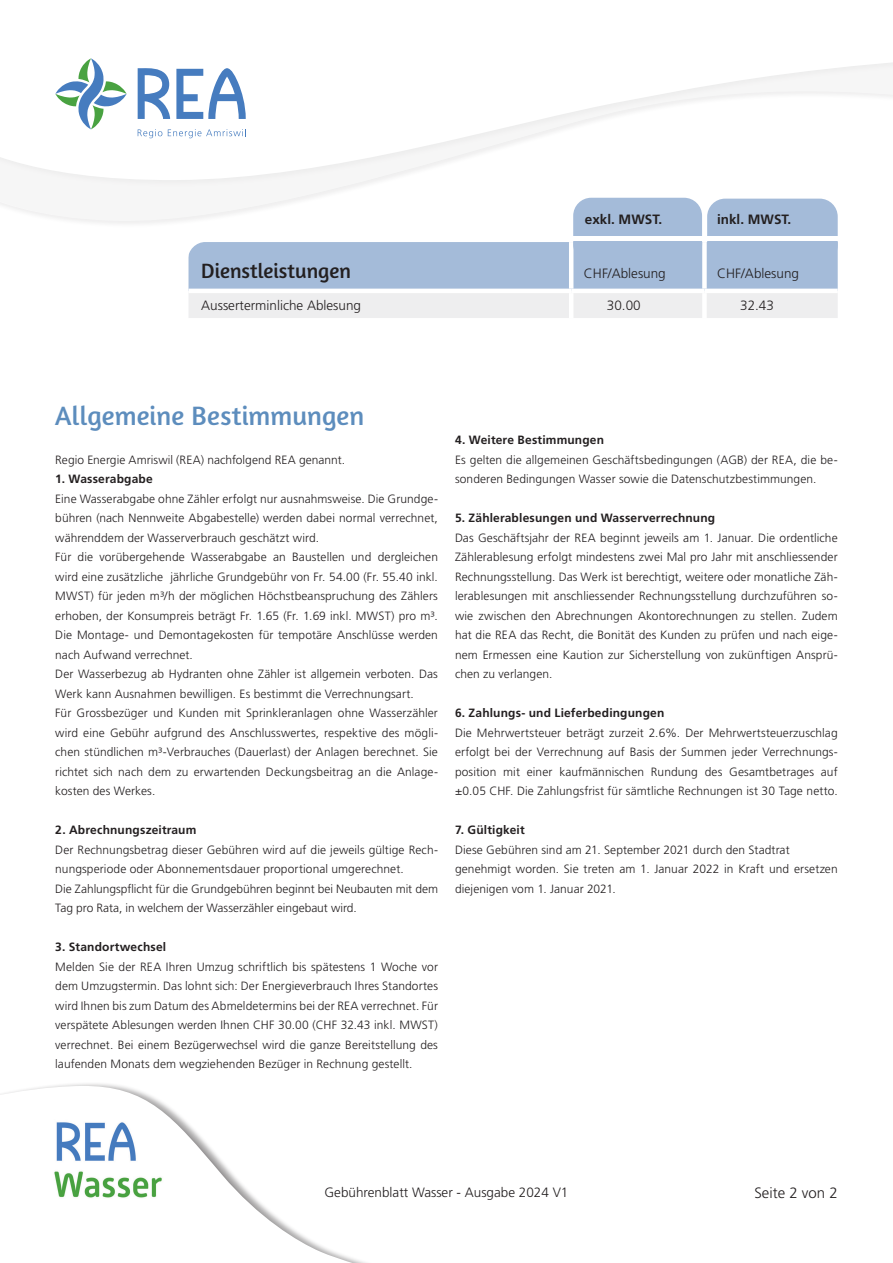
<style>
.page{position:relative;width:893px;height:1263px;background:#fff}
.page>*{position:absolute;margin:0;border:0;box-sizing:border-box;transform-origin:0 0}
.t1{font:27px "Amaranth";letter-spacing:.005em;color:#5d8dbd}
.t2{font:21px "Amaranth";color:#231f20}
.t3{font:300 15px "Frutiger LT Std";color:#231f20}
.t4{font:300 13.5px "Frutiger LT Std";color:#231f20}
.t5{font:700 13.5px "Frutiger LT Std";color:#231f20}
.t6{font:300 12px/19.5px "Frutiger LT Std";letter-spacing:.005em;color:#231f20}
.t7{font:700 12px "Frutiger LT Std";letter-spacing:.015em;color:#231f20}
</style>
<div class="page">
<svg style="left:188px;top:229px;width:650px;height:89px"></svg>
<div style="left:0;top:0;width:893px;height:229px;background:#231f20;opacity:.15"></div>
<svg style="left:0;top:181px;width:893px;height:43px"></svg>
<svg style="left:0;top:0;width:893px;height:181px"></svg>
<svg style="left:55px;top:58px;width:72px;height:71px"></svg>
<svg style="left:138px;top:129px;width:24px;height:9px"></svg>
<svg style="left:168px;top:129px;width:78px;height:9px"></svg>
<svg style="left:138px;top:68px;width:32px;height:51px"></svg>
<svg style="left:176px;top:68px;width:70px;height:51px"></svg>
<svg style="left:0;top:1085px;width:366px;height:178px"></svg>
<img style="left:43px;top:1119px;width:122px;height:80px">
<p class="t5" style="left:585px;top:212px;width:79px">exkl. MWST.</p>
<p class="t5" style="left:717px;top:212px;width:76px">inkl. MWST.</p>
<h2 class="t2" style="left:201px;top:259px;width:151px">Dienstleistungen</h2>
<p class="t4" style="left:584px;top:266px;width:83px">CHF/Ablesung</p>
<p class="t4" style="left:717px;top:266px;width:83px">CHF/Ablesung</p>
<p class="t4" style="left:201px;top:297px;width:161px">Ausserterminliche Ablesung</p>
<p class="t4" style="left:607px;top:297px;width:35px">30.00</p>
<p class="t4" style="left:740px;top:297px;width:35px">32.43</p>
<h1 class="t1" style="left:55px;top:399px;width:310px">Allgemeine Bestimmungen</h1>
<p class="t6" style="left:55px;top:450px;width:291px">Regio Energie Amriswil (REA) nachfolgend REA genannt.</p>
<p class="t7" style="left:55px;top:472px;width:99px">1. Wasserabgabe</p>
<p class="t6" style="left:55px;top:489px;width:384px">Eine Wasserabgabe ohne Zähler erfolgt nur ausnahmsweise. Die Grundge&shy;bühren (nach Nennweite Abgabestelle) werden dabei normal verrechnet, währenddem der Wasserverbrauch geschätzt wird.<br>Für die vorübergehende Wasserabgabe an Baustellen und dergleichen wird eine zusätzliche jährliche Grundgebühr von Fr. 54.00 (Fr. 55.40 inkl.<br>MWST) für jeden m³/h der möglichen Höchstbeanspruchung des Zählers erhoben, der Konsumpreis beträgt Fr. 1.65 (Fr. 1.69 inkl. MWST) pro m³.<br>Die Montage- und Demontagekosten für tempotäre Anschlüsse werden nach Aufwand verrechnet.<br>Der Wasserbezug ab Hydranten ohne Zähler ist allgemein verboten. Das Werk kann Ausnahmen bewilligen. Es bestimmt die Verrechnungsart.<br>Für Grossbezüger und Kunden mit Sprinkleranlagen ohne Wasserzähler wird eine Gebühr aufgrund des Anschlusswertes, respektive des mögli&shy;chen stündlichen m³-Verbrauches (Dauerlast) der Anlagen berechnet. Sie richtet sich nach dem zu erwartenden Deckungsbeitrag an die Anlage&shy;kosten des Werkes.</p>
<p class="t7" style="left:55px;top:823px;width:143px">2. Abrechnungszeitraum</p>
<p class="t6" style="left:55px;top:840px;width:384px">Der Rechnungsbetrag dieser Gebühren wird auf die jeweils gültige Rech&shy;nungsperiode oder Abonnementsdauer proportional umgerechnet.<br>Die Zahlungspflicht für die Grundgebühren beginnt bei Neubauten mit dem Tag pro Rata, in welchem der Wasserzähler eingebaut wird.</p>
<p class="t7" style="left:55px;top:940px;width:112px">3. Standortwechsel</p>
<p class="t6" style="left:55px;top:957px;width:384px;text-align:justify">Melden Sie der REA Ihren Umzug schriftlich bis spätestens 1 Woche vor dem Umzugstermin. Das lohnt sich: Der Energieverbrauch Ihres Standortes wird Ihnen bis zum Datum des Abmeldetermins bei der REA verrechnet. Für verspätete Ablesungen werden Ihnen CHF 30.00 (CHF 32.43 inkl. MWST) verrechnet. Bei einem Bezügerwechsel wird die ganze Bereitstellung des laufenden Monats dem wegziehenden Bezüger in Rechnung gestellt.</p>
<p class="t7" style="left:455px;top:433px;width:151px">4. Weitere Bestimmungen</p>
<p class="t6" style="left:455px;top:450px;width:384px">Es gelten die allgemeinen Geschäftsbedingungen (AGB) der REA, die be&shy;sonderen Bedingungen Wasser sowie die Datenschutzbestimmungen.</p>
<p class="t7" style="left:455px;top:511px;width:262px">5. Zählerablesungen und Wasserverrechnung</p>
<p class="t6" style="left:455px;top:528px;width:384px;text-align:justify">Das Geschäftsjahr der REA beginnt jeweils am 1. Januar. Die ordentliche Zählerablesung erfolgt mindestens zwei Mal pro Jahr mit anschliessender Rechnungsstellung. Das Werk ist berechtigt, weitere oder monatliche Zäh&shy;lerablesungen mit anschliessender Rechnungsstellung durchzuführen so&shy;wie zwischen den Abrechnungen Akontorechnungen zu stellen. Zudem hat die REA das Recht, die Bonität des Kunden zu prüfen und nach eige&shy;nem Ermessen eine Kaution zur Sicherstellung von zukünftigen Ansprü&shy;chen zu verlangen.</p>
<p class="t7" style="left:455px;top:706px;width:211px">6. Zahlungs- und Lieferbedingungen</p>
<p class="t6" style="left:455px;top:723px;width:384px;text-align:justify">Die Mehrwertsteuer beträgt zurzeit 2.6%. Der Mehrwertsteuerzuschlag erfolgt bei der Verrechnung auf Basis der Summen jeder Verrechnungs&shy;position mit einer kaufmännischen Rundung des Gesamtbetrages auf ±0.05 CHF. Die Zahlungsfrist für sämtliche Rechnungen ist 30 Tage netto.</p>
<p class="t7" style="left:455px;top:823px;width:71px">7. Gültigkeit</p>
<p class="t6" style="left:455px;top:840px;width:384px">Diese Gebühren sind am 21. September 2021 durch den Stadtrat genehmigt worden. Sie treten am 1. Januar 2022 in Kraft und ersetzen diejenigen vom 1. Januar 2021.</p>
<p class="t4" style="left:325px;top:1184px;width:245px">Gebührenblatt Wasser - Ausgabe 2024 V1</p>
<p class="t3" style="left:754px;top:1184px;width:85px">Seite 2 von 2</p>
</div>
